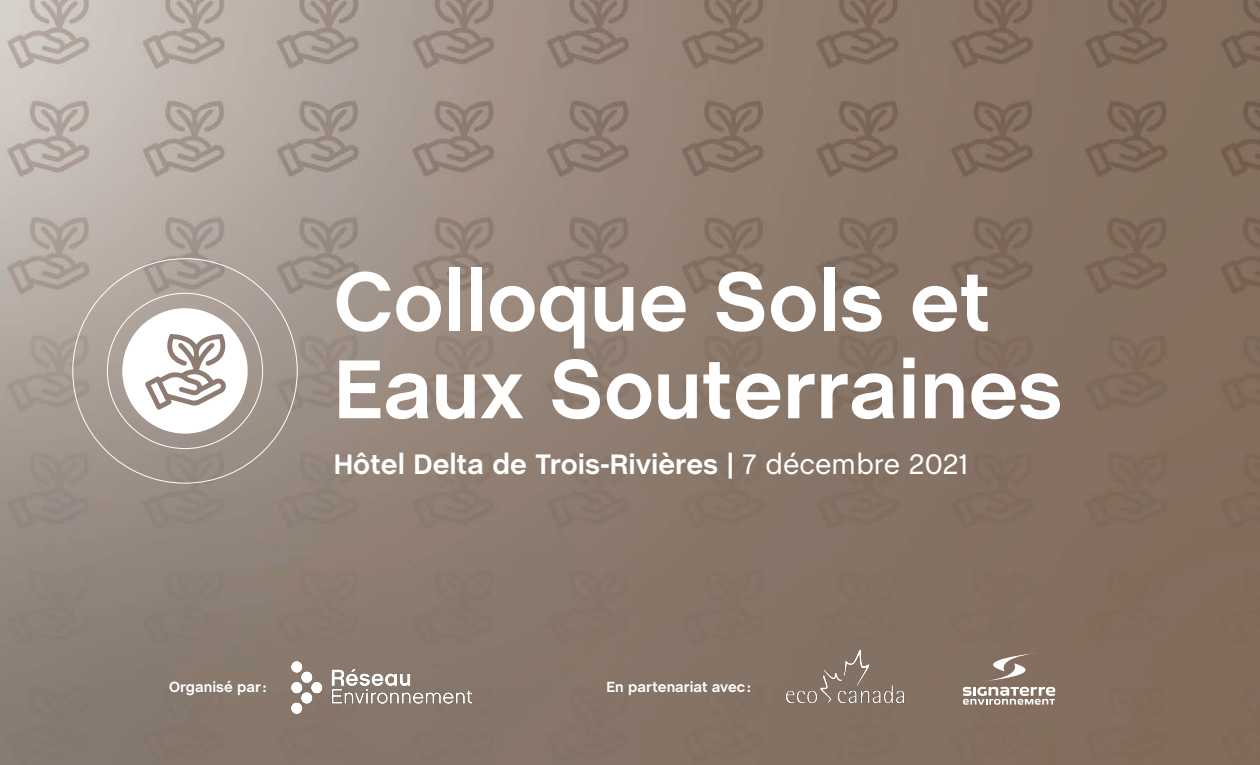
<style>
.page{position:relative;width:1260px;height:765px;background:#fff}
.page>*{position:absolute;margin:0;border:0;box-sizing:border-box;transform-origin:0 0}
.t1{font:700 85px/87.5px "Chalet";color:#fff}
.t2{font:700 28.75px "Chalet";color:#fff}
.jours{font:700 15px "Chalet";color:#fff}
.s1{font-weight:400}
</style>
<div class="page">
<img style="left:0;top:0;width:1260px;height:765px">
<svg style="left:72px;top:258px;width:226px;height:225px;background:#b3a9a2"></svg>
<svg style="left:145px;top:334px;width:82px;height:76px"></svg>
<img style="left:291px;top:662px;width:180px;height:51px">
<img style="left:780px;top:649px;width:130px;height:59px">
<svg style="left:963px;top:653px;width:92px;height:52px;background:#9c8c82"></svg>
<p class="t1" style="left:334px;top:263px;width:730px">Colloque Sols et<br>Eaux Souterraines</p>
<p class="t2" style="left:334px;top:448px;width:636px">Hôtel Delta de Trois-Rivières | <span class="s1">7 décembre 2021</span></p>
<p class="jours" style="left:169px;top:678px;width:99px">Organisé par:</p>
<p class="jours" style="left:606px;top:678px;width:146px">En partenariat avec:</p>
</div>
